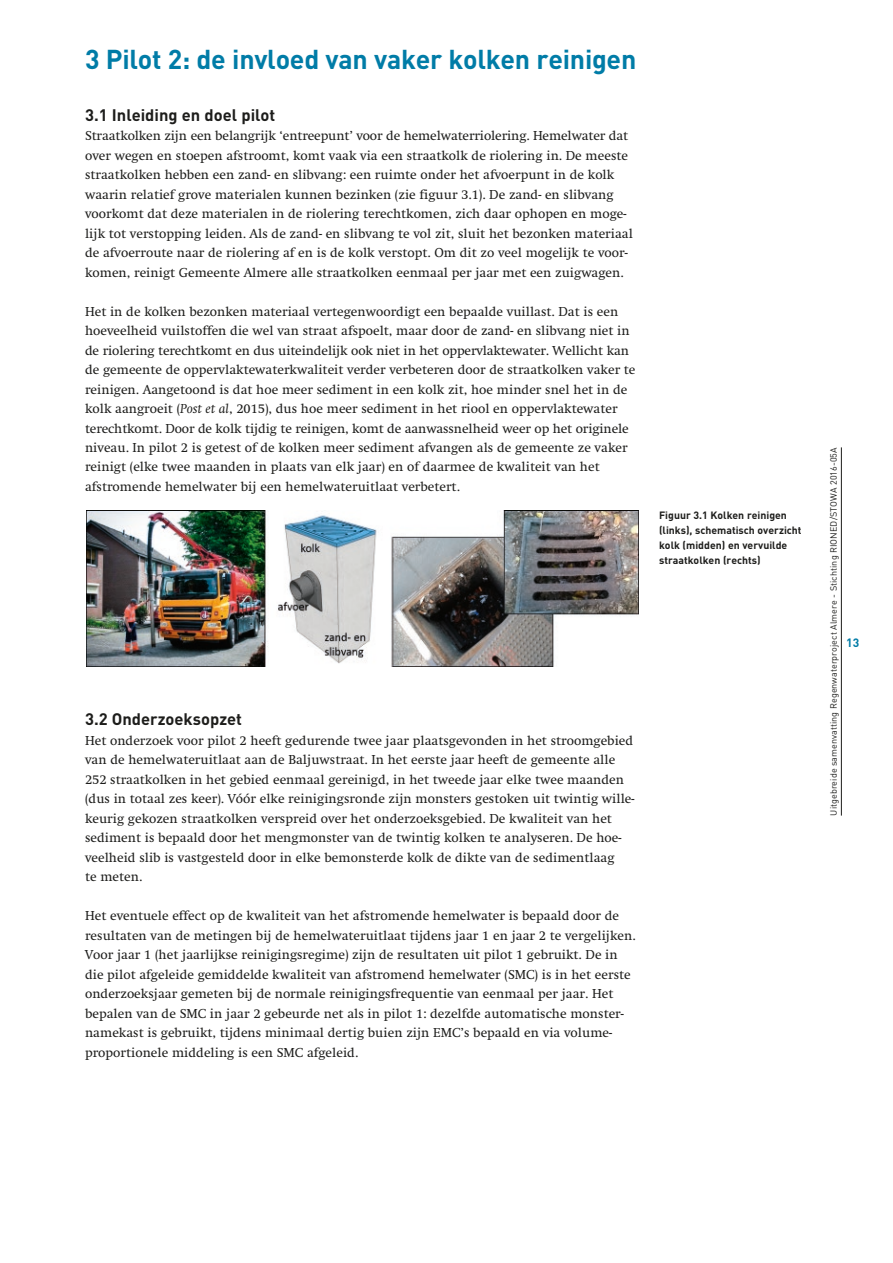
<style>
.page{position:relative;width:893px;height:1263px;background:#fff}
.page>*{position:absolute;margin:0;border:0;box-sizing:border-box;transform-origin:0 0}
.t1{font:700 27px "DIN";letter-spacing:-.01em;color:#007ca7}
.t2{font:700 16.5px "DIN";color:#1d1d1b}
.t3{font:13.5px/19.5px "Swift";color:#1d1d1b}
.t4{font:700 12px "DIN";color:#007ca7}
.t5{font:700 10.5px/15px "DIN";color:#1d1d1b}
.t6{font:9px "DIN";letter-spacing:.005em;color:#1d1d1b}
.s1{font-style:italic}
</style>
<div class="page">
<hr style="left:841px;top:447px;width:1px;height:368px;background:#1d1d1b">
<img style="left:86px;top:510px;width:553px;height:156px">
<h1 class="t1" style="left:85px;top:41px;width:553px">3 Pilot 2: de invloed van vaker kolken reinigen</h1>
<p class="t2" style="left:85px;top:104px;width:192px">3.1 Inleiding en doel pilot</p>
<p class="t3" style="left:85px;top:126px;width:549px">Straatkolken zijn een belangrijk ‘entreepunt’ voor de hemelwaterriolering. Hemelwater dat over wegen en stoepen afstroomt, komt vaak via een straatkolk de riolering in. De meeste straatkolken hebben een zand- en slibvang: een ruimte onder het afvoerpunt in de kolk waarin relatief grove materialen kunnen bezinken (zie figuur 3.1). De zand- en slibvang voorkomt dat deze materialen in de riolering terechtkomen, zich daar ophopen en moge&shy;lijk tot verstopping leiden. Als de zand- en slibvang te vol zit, sluit het bezonken materiaal de afvoerroute naar de riolering af en is de kolk verstopt. Om dit zo veel mogelijk te voor&shy;komen, reinigt Gemeente Almere alle straatkolken eenmaal per jaar met een zuigwagen.</p>
<p class="t3" style="left:85px;top:302px;width:552px">Het in de kolken bezonken materiaal vertegenwoordigt een bepaalde vuillast. Dat is een hoeveelheid vuilstoffen die wel van straat afspoelt, maar door de zand- en slibvang niet in de riolering terechtkomt en dus uiteindelijk ook niet in het oppervlaktewater. Wellicht kan de gemeente de oppervlaktewaterkwaliteit verder verbeteren door de straatkolken vaker te reinigen. Aangetoond is dat hoe meer sediment in een kolk zit, hoe minder snel het in de kolk aangroeit (<span class="s1">Post et al</span>, 2015), dus hoe meer sediment in het riool en oppervlaktewater terechtkomt. Door de kolk tijdig te reinigen, komt de aanwassnelheid weer op het originele niveau. In pilot 2 is getest of de kolken meer sediment afvangen als de gemeente ze vaker reinigt (elke twee maanden in plaats van elk jaar) en of daarmee de kwaliteit van het afstromende hemelwater bij een hemelwateruitlaat verbetert.</p>
<p class="t5" style="left:659px;top:507px;width:144px">Figuur 3.1 Kolken reinigen (links), schematisch overzicht kolk (midden) en vervuilde straatkolken (rechts)</p>
<p class="t2" style="left:85px;top:708px;width:159px">3.2 Onderzoeksopzet</p>
<p class="t3" style="left:85px;top:731px;width:551px">Het onderzoek voor pilot 2 heeft gedurende twee jaar plaatsgevonden in het stroomgebied van de hemelwateruitlaat aan de Baljuwstraat. In het eerste jaar heeft de gemeente alle 252 straatkolken in het gebied eenmaal gereinigd, in het tweede jaar elke twee maanden (dus in totaal zes keer). Vóór elke reinigingsronde zijn monsters gestoken uit twintig wille&shy;keurig gekozen straatkolken verspreid over het onderzoeksgebied. De kwaliteit van het sediment is bepaald door het mengmonster van de twintig kolken te analyseren. De hoe&shy;veelheid slib is vastgesteld door in elke bemonsterde kolk de dikte van de sedimentlaag<br>te meten.</p>
<p class="t3" style="left:85px;top:906px;width:552px">Het eventuele effect op de kwaliteit van het afstromende hemelwater is bepaald door de resultaten van de metingen bij de hemelwateruitlaat tijdens jaar 1 en jaar 2 te vergelijken.<br>Voor jaar 1 (het jaarlijkse reinigingsregime) zijn de resultaten uit pilot 1 gebruikt. De in die pilot afgeleide gemiddelde kwaliteit van afstromend hemelwater (SMC) is in het eerste onderzoeksjaar gemeten bij de normale reinigingsfrequentie van eenmaal per jaar. Het bepalen van de SMC in jaar 2 gebeurde net als in pilot 1: dezelfde automatische monster&shy;namekast is gebruikt, tijdens minimaal dertig buien zijn EMC’s bepaald en via volume&shy;proportionele middeling is een SMC afgeleid.</p>
<p class="t6" style="left:828px;top:816px;width:370px;rotate:-90deg">Uitgebreide samenvatting Regenwaterproject Almere - Stichting RIONED/STOWA 2016-05A</p>
<p class="t4" style="left:846px;top:635px;width:15px">13</p>
</div>
